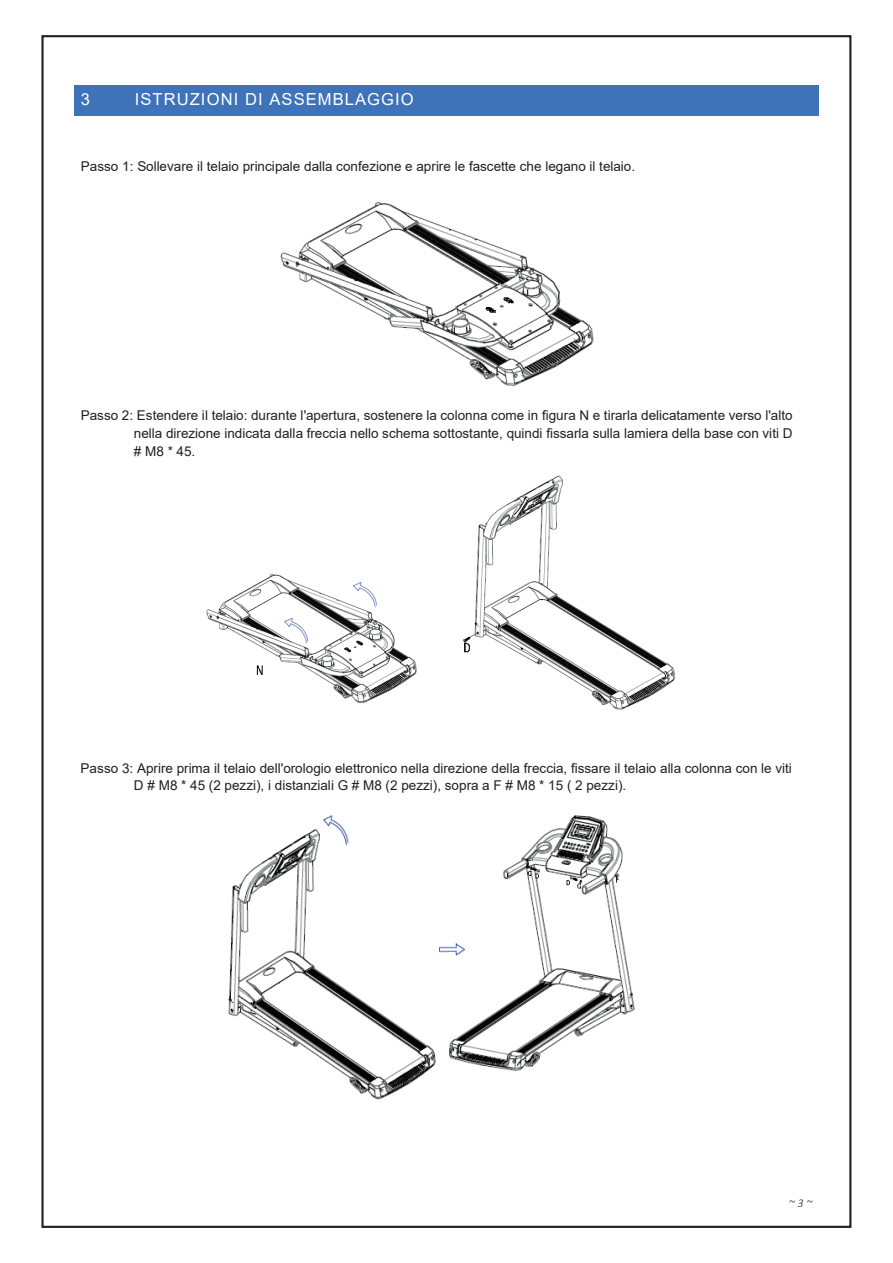
<style>
.page{position:relative;width:893px;height:1263px;background:#fff}
.page>*{position:absolute;margin:0;border:0;box-sizing:border-box;transform-origin:0 0}
.t1{font:16.5px "Arial";letter-spacing:.06em;color:#fff}
.t2{font:13.5px/17.9px "Arial";color:#231f20;text-align:justify}
.t3{font:italic 300 12px "Calibri";color:#231f20}
</style>
<div class="page">
<div style="left:79px;top:89px;width:735px;height:22px;background:#3e72b9"></div>
<svg style="left:74px;top:85px;width:5px;height:4px"></svg>
<hr style="left:79px;top:85px;width:735px;height:4px;background:#3e72b9">
<svg style="left:814px;top:85px;width:5px;height:4px"></svg>
<svg style="left:74px;top:111px;width:5px;height:5px"></svg>
<div style="left:79px;top:111px;width:735px;height:5px;background:#3e72b9"></div>
<svg style="left:814px;top:111px;width:5px;height:5px"></svg>
<div style="left:74px;top:89px;width:5px;height:22px;background:#3e72b9"></div>
<div style="left:814px;top:89px;width:5px;height:22px;background:#3e72b9"></div>
<img style="left:280px;top:202px;width:314px;height:184px">
<img style="left:206px;top:475px;width:469px;height:235px">
<img style="left:228px;top:815px;width:407px;height:285px">
<p class="t1" style="left:81px;top:88px;width:11px">3</p>
<p class="t1" style="left:135px;top:88px;width:280px">ISTRUZIONI DI ASSEMBLAGGIO</p>
<p class="t2" style="left:81px;top:157px;width:556px">Passo 1: Sollevare il telaio principale dalla confezione e aprire le fascette che legano il telaio.</p>
<p class="t2" style="left:134px;top:406px;width:660px;text-indent:-53px">Passo 2: Estendere il telaio: durante l'apertura, sostenere la colonna come in figura N e tirarla delicatamente verso l'alto nella direzione indicata dalla freccia nello schema sottostante, quindi fissarla sulla lamiera della base con viti D # M8 * 45.</p>
<p class="t2" style="left:134px;top:759px;width:660px;text-indent:-53px">Passo 3: Aprire prima il telaio dell'orologio elettronico nella direzione della freccia, fissare il telaio alla colonna con le viti<br>D # M8 * 45 (2 pezzi), i distanziali G # M8 (2 pezzi), sopra a F # M8 * 15 ( 2 pezzi).</p>
<p class="t3" style="left:789px;top:1195px;width:25px">~3~</p>
</div>
